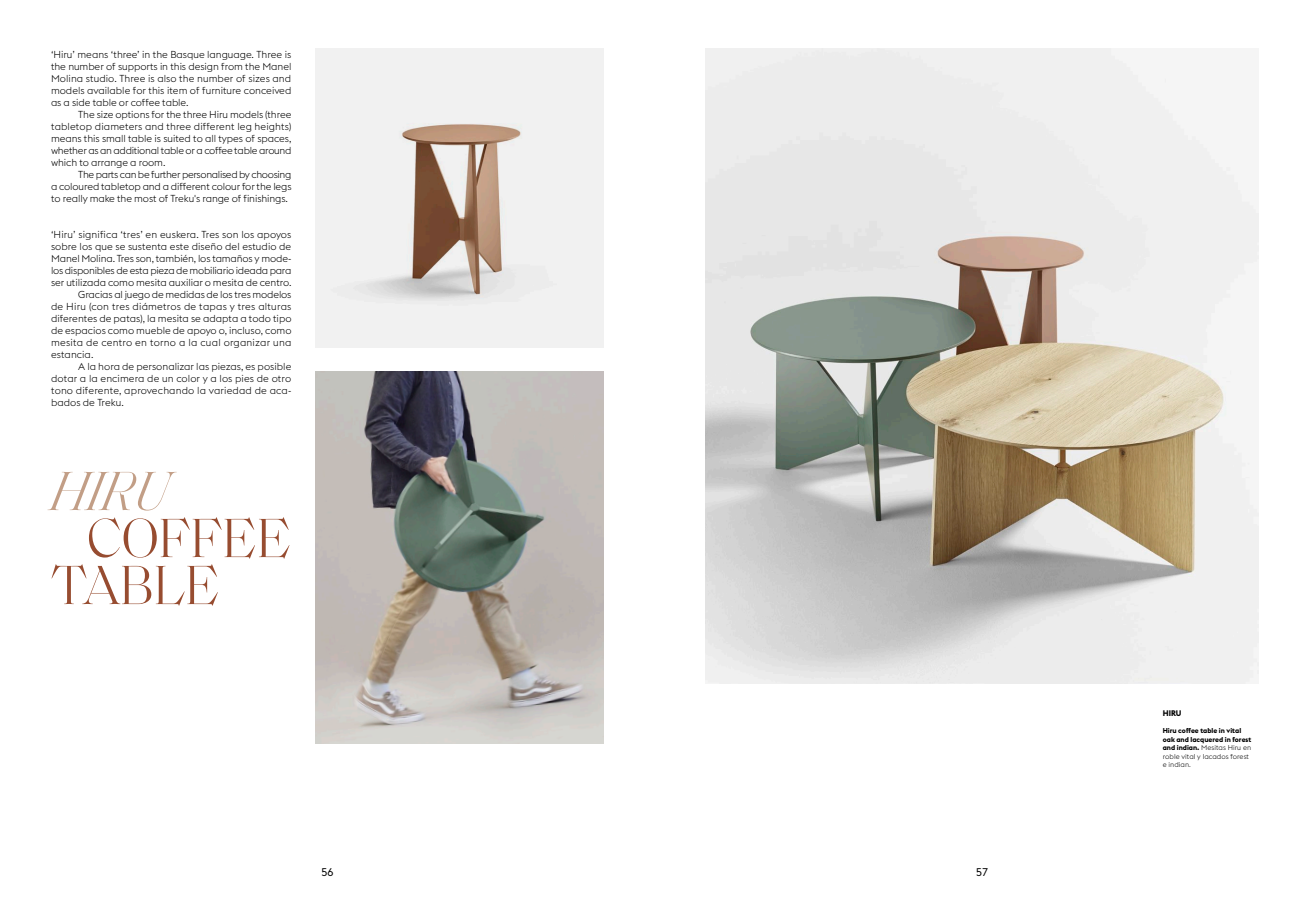
<style>
.page{position:relative;width:1310px;height:900px;background:#fff}
.page>*{position:absolute;margin:0;border:0;box-sizing:border-box;transform-origin:0 0}
.t1{font:300 56.1px "Saol Display";color:#974c30}
.t2{font:italic 300 56.1px "Saol Display";color:#c29e86}
.t3{font:11px "Euclid Flex";color:#000}
.t4{font:300 10px/12px "Euclid Flex";letter-spacing:-.005em;color:#000;text-align:justify}
.t5{font:700 8px "Euclid Flex";color:#000}
.t6{font:700 7px/8.5px "Euclid Flex";color:#000}
.s1{font-weight:300}
</style>
<div class="page">
<img style="left:705px;top:48px;width:554px;height:636px">
<div style="left:315px;top:48px;width:289px;height:300px;background:#f1f1f1"></div>
<img style="left:365px;top:124px;width:156px;height:176px">
<img style="left:315px;top:372px;width:289px;height:372px">
<p class="t4" style="left:51px;top:49px;width:242px">‘Hiru’ means ‘three’ in the Basque language. Three is the number of supports in this design from the Manel Molina studio. Three is also the number of sizes and models available for this item of furniture conceived as a side table or coffee table.</p>
<p class="t4" style="left:51px;top:109px;width:242px;text-indent:27px">The size options for the three Hiru models (three tabletop diameters and three different leg heights) means this small table is suited to all types of spaces, whether as an additional table or a coffee table around which to arrange a room.</p>
<p class="t4" style="left:51px;top:169px;width:242px;text-indent:27px">The parts can be further personalised by choosing a coloured tabletop and a different colour for the legs to really make the most of Treku's range of finishings.</p>
<p class="t4" style="left:51px;top:229px;width:242px">‘Hiru’ significa ‘tres’ en euskera. Tres son los apoyos sobre los que se sustenta este diseño del estudio de Manel Molina. Tres son, también, los tamaños y mode&shy;los disponibles de esta pieza de mobiliario ideada para ser utilizada como mesita auxiliar o mesita de centro.</p>
<p class="t4" style="left:51px;top:289px;width:242px;text-indent:27px">Gracias al juego de medidas de los tres modelos de Hiru (con tres diámetros de tapas y tres alturas diferentes de patas), la mesita se adapta a todo tipo de espacios como mueble de apoyo o, incluso, como mesita de centro en torno a la cual organizar una estancia.</p>
<p class="t4" style="left:51px;top:361px;width:242px;text-indent:27px">A la hora de personalizar las piezas, es posible dotar a la encimera de un color y a los pies de otro tono diferente, aprovechando la variedad de aca&shy;bados de Treku.</p>
<p class="t2" style="left:51px;top:451px;width:119px">HIRU</p>
<p class="t1" style="left:87px;top:498px;width:205px">COFFEE</p>
<p class="t1" style="left:51px;top:545px;width:170px">TABLE</p>
<p class="t3" style="left:321px;top:865px;width:14px">56</p>
<p class="t3" style="left:976px;top:865px;width:13px">57</p>
<p class="t5" style="left:1162px;top:708px;width:20px">HIRU</p>
<p class="t6" style="left:1162px;top:726px;width:90px">Hiru coffee table in vital oak and lacquered in forest and indian. <span class="s1">Mesitas Hiru en roble vital y lacados forest e indian.</span></p>
</div>
